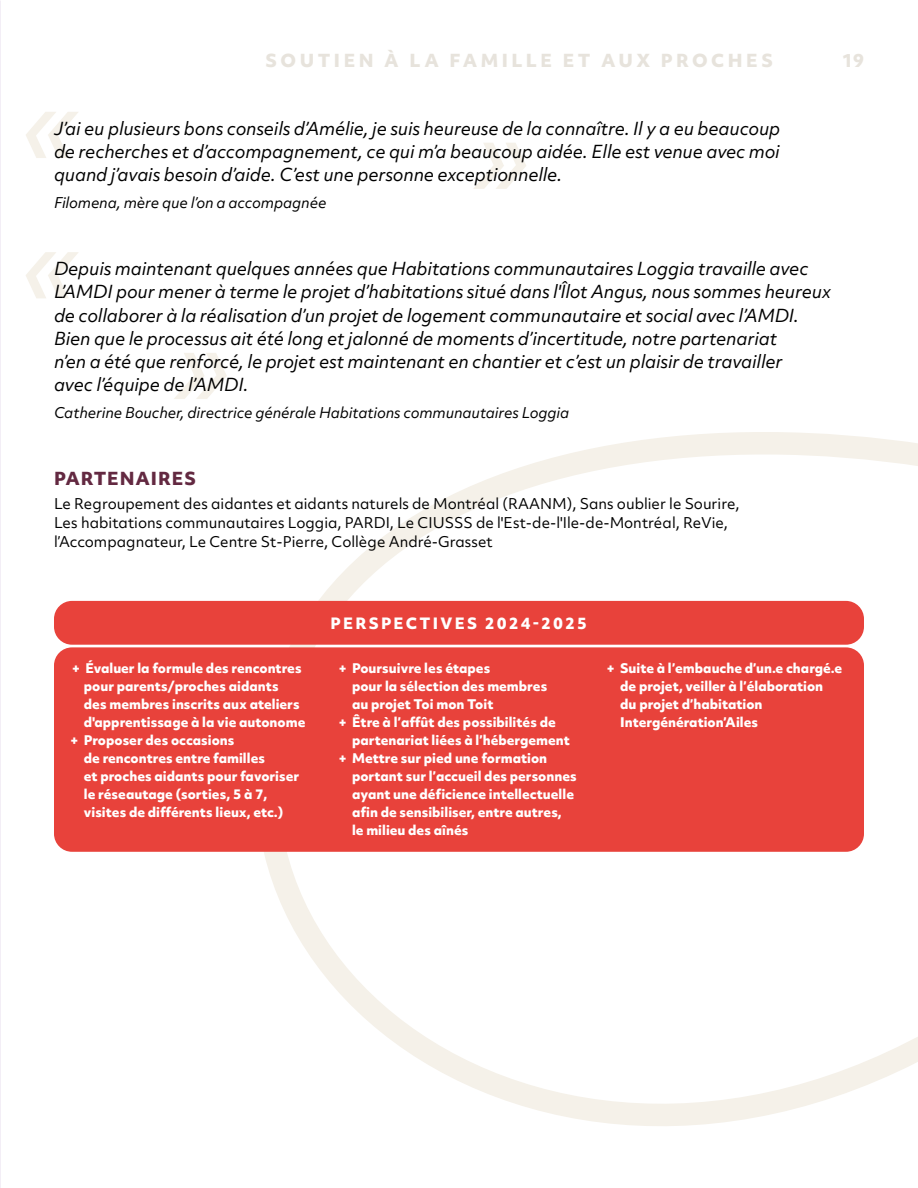
<style>
.page{position:relative;width:918px;height:1188px;background:#fff}
.page>*{position:absolute;margin:0;border:0;box-sizing:border-box;transform-origin:0 0}
.t1{font:italic 108px/140.4px "Objektiv Mk 2";color:#f5f1e9}
.t2{font:italic 17.25px/23.2px "Objektiv Mk 2";letter-spacing:-.01em;color:#000;text-align:justify}
.t3{font:800 17.25px "Objektiv Mk 2";letter-spacing:.2em;color:#e7e3dc}
.t4{font:800 17.25px "Objektiv Mk 2";letter-spacing:.05em;color:#632941}
.t5{font:800 15px "Objektiv Mk 2";letter-spacing:.15em;color:#fff}
.t6{font:14.25px/18.8px "Objektiv Mk 2";color:#000}
.t7{font:italic 14.25px "Objektiv Mk 2";letter-spacing:-.01em;color:#000}
.t8{font:800 12.75px/18px "Objektiv Mk 2";color:#fff}
</style>
<div class="page">
<svg style="left:164px;top:432px;width:754px;height:694px"></svg>
<div style="left:54px;top:601px;width:810px;height:44px;background:#e8423b;border-radius:18px"></div>
<div style="left:54px;top:647px;width:810px;height:205px;background:#e8423b;border-radius:18px"></div>
<p class="t3" style="left:265px;top:48px;width:509px">SOUTIEN À LA FAMILLE ET AUX PROCHES</p>
<p class="t3" style="left:842px;top:48px;width:24px">19</p>
<h1 class="t1" style="left:22px;top:51px;width:59px">« «</h1>
<p class="t2" style="left:54px;top:116px;width:728px">J’ai eu plusieurs bons conseils d’Amélie, je suis heureuse de la connaître. Il y a eu beaucoup de recherches et d’accompagnement, ce qui m’a beaucoup aidée. Elle est venue avec moi quand j’avais besoin d’aide. C’est une personne exceptionnelle.</p>
<h1 class="t1" style="left:472px;top:82px;width:59px">»</h1>
<p class="t7" style="left:54px;top:193px;width:274px">Filomena, mère que l’on a accompagnée</p>
<p class="t2" style="left:54px;top:257px;width:778px;text-align:left">Depuis maintenant quelques années que Habitations communautaires Loggia travaille avec L’AMDI pour mener à terme le projet d’habitations situé dans l'Îlot Angus, nous sommes heureux de collaborer à la réalisation d’un projet de logement communautaire et social avec l’AMDI.<br>Bien que le processus ait été long et jalonné de moments d’incertitude, notre partenariat<br>n’en a été que renforcé, le projet est maintenant en chantier et c’est un plaisir de travailler<br>avec l’équipe de l’AMDI.</p>
<h1 class="t1" style="left:172px;top:292px;width:59px">»</h1>
<p class="t7" style="left:54px;top:403px;width:517px">Catherine Boucher, directrice générale Habitations communautaires Loggia</p>
<p class="t4" style="left:54px;top:466px;width:144px">PARTENAIRES</p>
<p class="t6" style="left:54px;top:495px;width:687px">Le Regroupement des aidantes et aidants naturels de Montréal (RAANM), Sans oublier le Sourire,<br>Les habitations communautaires Loggia, PARDI, Le CIUSSS de l'Est-de-l'Ile-de-Montréal, ReVie, l’Accompagnateur, Le Centre St-Pierre, Collège André-Grasset</p>
<p class="t8" style="left:72px;top:659px;width:232px">+ Évaluer la formule des rencontres</p>
<p class="t8" style="left:84px;top:677px;width:196px">pour parents/proches aidants</p>
<p class="t8" style="left:84px;top:695px;width:217px">des membres inscrits aux ateliers</p>
<p class="t8" style="left:84px;top:713px;width:223px">d'apprentissage à la vie autonome</p>
<p class="t8" style="left:70px;top:731px;width:166px">+ Proposer des occasions</p>
<p class="t8" style="left:84px;top:749px;width:183px">de rencontres entre familles</p>
<p class="t8" style="left:84px;top:767px;width:217px">et proches aidants pour favoriser</p>
<p class="t8" style="left:84px;top:785px;width:185px">le réseautage (sorties, 5 à 7,</p>
<p class="t8" style="left:84px;top:803px;width:201px">visites de différents lieux, etc.)</p>
<p class="t5" style="left:331px;top:612px;width:258px">PERSPECTIVES 2024-2025</p>
<p class="t8" style="left:338px;top:659px;width:153px">+ Poursuivre les étapes</p>
<p class="t8" style="left:352px;top:677px;width:197px">pour la sélection des membres</p>
<p class="t8" style="left:352px;top:695px;width:143px">au projet Toi mon Toit</p>
<p class="t8" style="left:338px;top:713px;width:219px">+ Être à l’affût des possibilités de</p>
<p class="t8" style="left:352px;top:731px;width:219px">partenariat liées à l’hébergement</p>
<p class="t8" style="left:338px;top:749px;width:210px">+ Mettre sur pied une formation</p>
<p class="t8" style="left:352px;top:767px;width:226px">portant sur l’accueil des personnes</p>
<p class="t8" style="left:352px;top:785px;width:223px">ayant une déficience intellectuelle</p>
<p class="t8" style="left:352px;top:803px;width:211px">afin de sensibiliser, entre autres,</p>
<p class="t8" style="left:352px;top:821px;width:118px">le milieu des aînés</p>
<p class="t8" style="left:620px;top:659px;width:223px;text-indent:-14px">+ Suite à l’embauche d’un.e chargé.e de projet, veiller à l’élaboration du projet d’habitation<br>Intergénération’Ailes</p>
</div>
